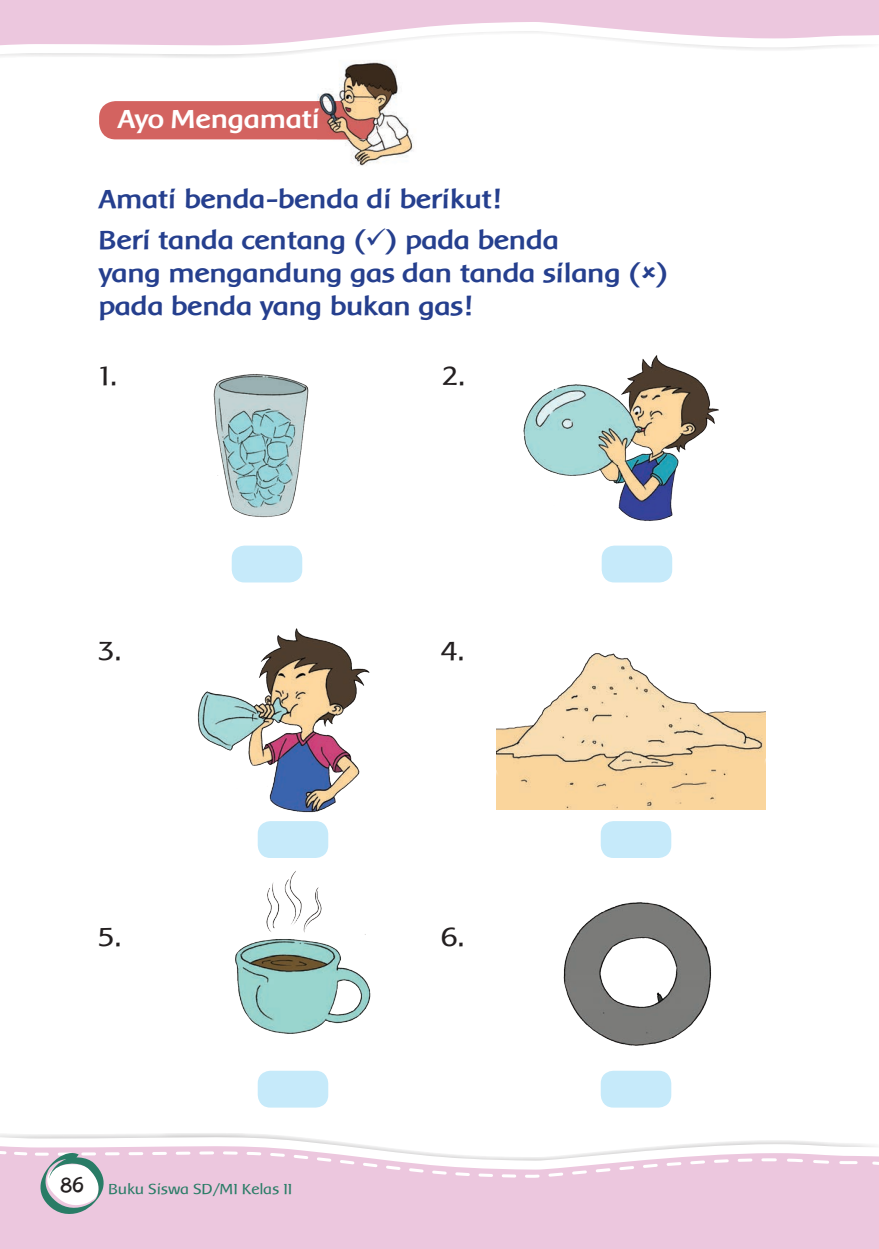
<style>
.page{position:relative;width:879px;height:1249px;background:#fff}
.page>*{position:absolute;margin:0;border:0;box-sizing:border-box;transform-origin:0 0}
.t1{font:700 27px/41.5px "Baar Metanoia";color:#253f8e}
.t2{font:700 27px "Baar Metanoia";color:#fff}
.t3{font:27px "Baar Metanoia";color:#231f20}
.t4{font:15px "Baar Metanoia";color:#297c66}
</style>
<div class="page">
<svg style="left:0;top:48px;width:814px;height:9px"></svg>
<svg style="left:0;top:1134px;width:828px;height:9px"></svg>
<svg style="left:0;top:1143px;width:878px;height:105px;background:#edcde1"></svg>
<svg style="left:0;top:1148px;width:878px;height:67px;background:#ebcee1"></svg>
<div style="left:99px;top:101px;width:280px;height:38px;background:#d36360;border-radius:16px"></div>
<img style="left:317px;top:60px;width:96px;height:106px">
<img style="left:317px;top:101px;width:62px;height:38px">
<img style="left:317px;top:108px;width:2px;height:25px">
<div style="left:232px;top:545px;width:70px;height:37px;background:#c6eafa;border-radius:13px"></div>
<div style="left:601px;top:545px;width:71px;height:37px;background:#c6eafa;border-radius:13px"></div>
<img style="left:523px;top:355px;width:196px;height:206px">
<img style="left:213px;top:374px;width:96px;height:144px">
<div style="left:258px;top:821px;width:70px;height:37px;background:#c6eafa;border-radius:13px"></div>
<div style="left:600px;top:821px;width:71px;height:37px;background:#c6eafa;border-radius:13px"></div>
<div style="left:258px;top:1070px;width:70px;height:37px;background:#c6eafa;border-radius:13px"></div>
<div style="left:600px;top:1070px;width:71px;height:37px;background:#c6eafa;border-radius:13px"></div>
<img style="left:197px;top:628px;width:173px;height:211px">
<img style="left:235px;top:871px;width:136px;height:163px">
<img style="left:563px;top:902px;width:148px;height:144px">
<img style="left:496px;top:653px;width:269px;height:156px">
<svg style="left:0;top:0;width:879px;height:48px"></svg>
<p class="t2" style="left:118px;top:104px;width:204px">Ayo Mengamati</p>
<p class="t1" style="left:99px;top:178px;width:461px">Amati benda-benda di berikut!<br>Beri tanda centang (✓) pada benda</p>
<p class="t1" style="left:99px;top:257px;width:571px;line-height:33px">yang mengandung gas dan tanda silang ( ) pada benda yang bukan gas!</p>
<p class="t3" style="left:99px;top:361px;width:20px">1.</p>
<p class="t3" style="left:442px;top:361px;width:25px">2.</p>
<p class="t3" style="left:98px;top:636px;width:25px">3.</p>
<p class="t3" style="left:441px;top:636px;width:25px">4.</p>
<p class="t3" style="left:98px;top:922px;width:25px">5.</p>
<p class="t3" style="left:441px;top:922px;width:25px">6.</p>
<p class="t4" style="left:60px;top:1181px;width:234px"><sup>86</sup> Buku Siswa SD/MI Kelas II</p>
</div>
